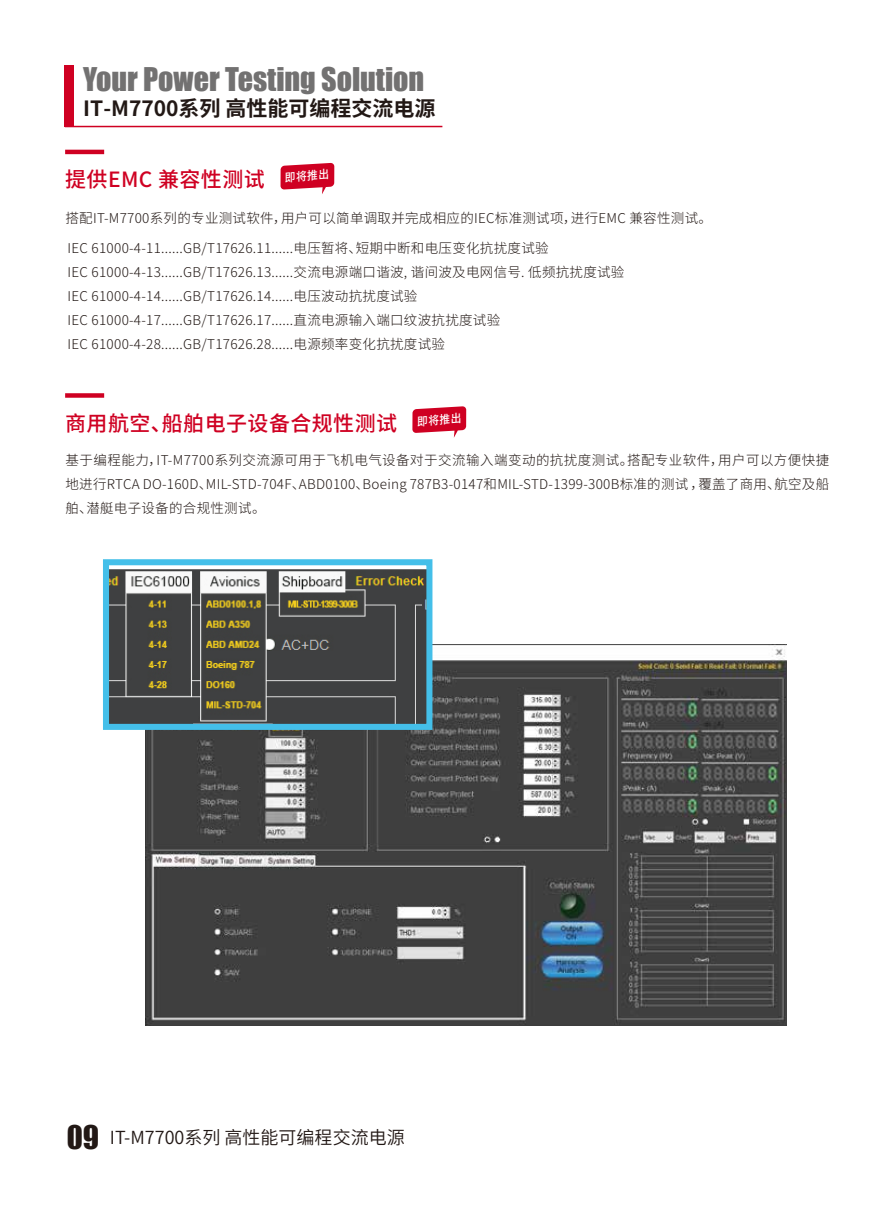
<style>
.page{position:relative;width:894px;height:1212px;background:#fff}
.page>*{position:absolute;margin:0;border:0;box-sizing:border-box;transform-origin:0 0}
.t1{font:30px "Impact";color:#727171}
.t2{font:500 21px "Source Han Sans CN";letter-spacing:.02em;color:#cf0022}
.t3{font:700 21px "Source Han Sans CN";color:#221815}
.t4{font:18px "Source Han Sans CN";color:#221815}
.t5{font:300 13.5px/24px "Source Han Sans CN";letter-spacing:.02em;color:#221815}
.t6{font:500 11.7px "Source Han Sans CN";color:#fff;scale:.92 1}
.s1{font-family:"Impact";font-size:30px}
</style>
<div class="page">
<div style="left:65px;top:65px;width:9px;height:62px;background:#cf0022"></div>
<hr style="left:65px;top:126px;width:377px;height:1px;background:#cf0022">
<hr style="left:65px;top:150px;width:39px;height:4px;background:#cf0022">
<svg style="left:280px;top:163px;width:54px;height:31px"></svg>
<img style="left:146px;top:644px;width:640px;height:381px">
<img style="left:110px;top:569px;width:315px;height:154px">
<div style="left:103px;top:559px;width:329px;height:171px;border:6px solid #44bfe9"></div>
<svg style="left:412px;top:406px;width:54px;height:32px"></svg>
<div style="left:65px;top:393px;width:39px;height:5px;background:#cf0022"></div>
<h1 class="t1" style="left:83px;top:56px;width:342px">Your Power Testing Solution</h1>
<h2 class="t3" style="left:83px;top:97px;width:354px">IT-M7700系列 高性能可编程交流电源</h2>
<h2 class="t2" style="left:65px;top:168px;width:201px">提供EMC 兼容性测试</h2>
<p class="t6" style="left:284px;top:171px;width:50px;rotate:-5deg">即将推出</p>
<p class="t5" style="left:65px;top:206px;width:648px">搭配IT-M7700系列的专业测试软件，用户可以简单调取并完成相应的IEC标准测试项，进行EMC 兼容性测试。</p>
<p class="t5" style="left:68px;top:236px;width:558px">IEC 61000-4-11......GB/T17626.11......电压暂将、短期中断和电压变化抗扰度试验<br>IEC 61000-4-13......GB/T17626.13......交流电源端口谐波, 谐间波及电网信号. 低频抗扰度试验IEC 61000-4-14......GB/T17626.14......电压波动抗扰度试验<br>IEC 61000-4-17......GB/T17626.17......直流电源输入端口纹波抗扰度试验<br>IEC 61000-4-28......GB/T17626.28......电源频率变化抗扰度试验</p>
<p class="t6" style="left:416px;top:415px;width:50px;rotate:-5deg">即将推出</p>
<p class="t5" style="left:65px;top:448px;width:765px;text-align:justify">基于编程能力，IT-M7700系列交流源可用于飞机电气设备对于交流输入端变动的抗扰度测试。搭配专业软件，用户可以方便快捷地进行RTCA DO-160D、MIL-STD-704F、ABD0100、Boeing 787B3-0147和MIL-STD-1399-300B标准的测试 ，覆盖了商用、航空及船舶、潜艇电子设备的合规性测试。</p>
<h2 class="t2" style="left:65px;top:411px;width:333px">商用航空、船舶电子设备合规性测试</h2>
<h3 class="t4" style="left:67px;top:1127px;width:339px"><span class="s1">09</span> IT-M7700系列 高性能可编程交流电源</h3>
</div>
